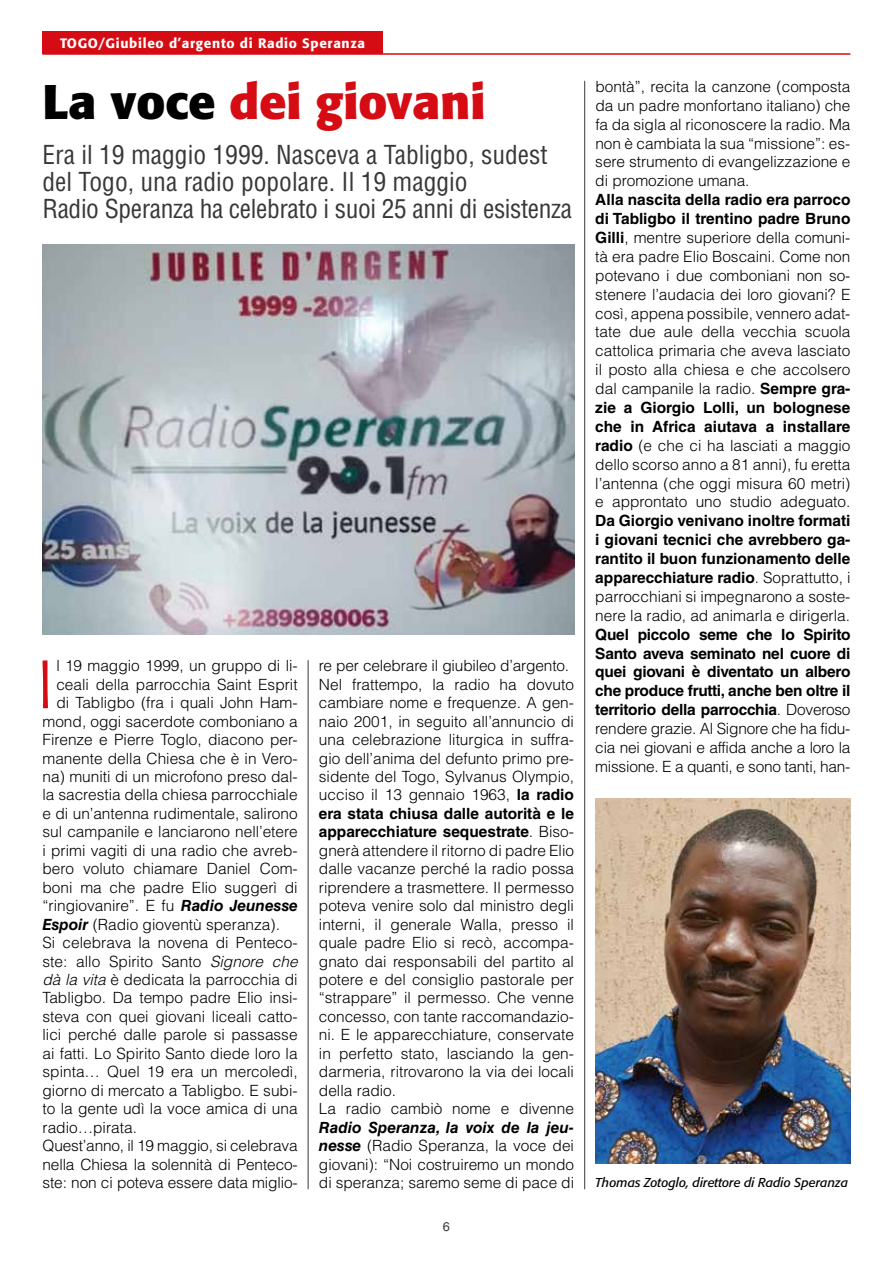
<style>
.page{position:relative;width:893px;height:1263px;background:#fff}
.page>*{position:absolute;margin:0;border:0;box-sizing:border-box;transform-origin:0 0}
.t1{font:300 67.5px "Formata";color:#d50c14}
.t2{font:700 48px "Formata";color:#d50c14}
.t3{font:condensed 25.5px/27px "Helvetica LT Std";color:#383937}
.t4{font:300 15.45px/18.5px "Helvetica LT Std";color:#000;text-align:justify}
.t5{font:700 15.45px/18.9px "Helvetica LT Std";letter-spacing:-.015em;color:#000;text-align:justify}
.t6{font:500 13.5px "Formata";letter-spacing:.05em;color:#fff}
.t7{font:italic 12.75px "Formata";color:#000}
.t8{font:12.75px "Helvetica LT Std";color:#383937}
.s1{color:#000}
.s2{font-weight:700;font-style:italic}
.s3{font-style:italic}
.s4{font-weight:700}
.s5{font-weight:300}
</style>
<div class="page">
<hr style="left:43px;top:53px;width:807px;height:2px;background:#d50c14">
<div style="left:43px;top:32px;width:340px;height:22px;background:#d50c14"></div>
<img style="left:595px;top:798px;width:255px;height:366px">
<img style="left:43px;top:244px;width:531px;height:391px">
<hr style="left:584px;top:81px;width:1px;height:1108px;background:#383937">
<hr style="left:308px;top:660px;width:1px;height:529px;background:#383937">
<p class="t6" style="left:60px;top:35px;width:307px">TOGO/Giubileo d’argento di Radio Speranza</p>
<h2 class="t2" style="left:43px;top:72px;width:445px"><span class="s1">La voce</span> dei giovani</h2>
<h3 class="t3" style="left:43px;top:141px;width:531px">Era il 19 maggio 1999. Nasceva a Tabligbo, sudest del Togo, una radio popolare. Il 19 maggio<br>Radio Speranza ha celebrato i suoi 25 anni di esistenza</h3>
<h1 class="t1" style="left:38px;top:645px;width:17px">I</h1>
<p class="t4" style="left:56px;top:656px;width:243px">l 19 maggio 1999, un gruppo di li-</p>
<p class="t4" style="left:56px;top:675px;width:243px">ceali della parrocchia Saint Esprit</p>
<p class="t4" style="left:56px;top:693px;width:243px">di Tabligbo (fra i quali John Ham-</p>
<p class="t4" style="left:43px;top:712px;width:257px">mond, oggi sacerdote comboniano a</p>
<p class="t4" style="left:43px;top:730px;width:257px">Firenze e Pierre Toglo, diacono per-</p>
<p class="t4" style="left:43px;top:749px;width:257px">manente della Chiesa che è in Vero-</p>
<p class="t4" style="left:43px;top:767px;width:257px">na) muniti di un microfono preso dal-</p>
<p class="t4" style="left:43px;top:786px;width:257px">la sacrestia della chiesa parrocchiale</p>
<p class="t4" style="left:43px;top:804px;width:257px">e di un’antenna rudimentale, salirono</p>
<p class="t4" style="left:43px;top:822px;width:257px">sul campanile e lanciarono nell’etere</p>
<p class="t4" style="left:43px;top:841px;width:257px">i primi vagiti di una radio che avreb-</p>
<p class="t4" style="left:43px;top:859px;width:257px">bero voluto chiamare Daniel Com-</p>
<p class="t4" style="left:43px;top:878px;width:257px">boni ma che padre Elio suggerì di</p>
<p class="t4" style="left:43px;top:896px;width:257px">“ringiovanire”. E fu <span class="s2">Radio Jeunesse</span></p>
<p class="t4" style="left:43px;top:915px;width:239px"><span class="s2">Espoir</span> (Radio gioventù speranza).</p>
<p class="t4" style="left:43px;top:933px;width:257px">Si celebrava la novena di Penteco-</p>
<p class="t4" style="left:43px;top:952px;width:257px">ste: allo Spirito Santo <span class="s3">Signore che</span></p>
<p class="t4" style="left:43px;top:970px;width:257px"><span class="s3">dà la vita</span> è dedicata la parrocchia di</p>
<p class="t4" style="left:43px;top:988px;width:257px">Tabligbo. Da tempo padre Elio insi-</p>
<p class="t4" style="left:43px;top:1007px;width:257px">steva con quei giovani liceali catto-</p>
<p class="t4" style="left:43px;top:1025px;width:257px">lici perché dalle parole si passasse</p>
<p class="t4" style="left:43px;top:1044px;width:257px">ai fatti. Lo Spirito Santo diede loro la</p>
<p class="t4" style="left:43px;top:1062px;width:257px">spinta… Quel 19 era un mercoledì,</p>
<p class="t4" style="left:43px;top:1081px;width:257px">giorno di mercato a Tabligbo. E subi-</p>
<p class="t4" style="left:43px;top:1099px;width:257px">to la gente udì la voce amica di una</p>
<p class="t4" style="left:43px;top:1118px;width:96px">radio…pirata.</p>
<p class="t4" style="left:43px;top:1136px;width:257px">Quest’anno, il 19 maggio, si celebrava</p>
<p class="t4" style="left:43px;top:1154px;width:257px">nella Chiesa la solennità di Penteco-</p>
<p class="t4" style="left:43px;top:1173px;width:257px">ste: non ci poteva essere data miglio-</p>
<p class="t4" style="left:319px;top:656px;width:257px;text-align:left">re per celebrare il giubileo d’argento.<br>Nel frattempo, la radio ha dovuto cambiare nome e frequenze. A gen&shy;naio 2001, in seguito all’annuncio di una celebrazione liturgica in suffra&shy;gio dell’anima del defunto primo pre&shy;sidente del Togo, Sylvanus Olympio, ucciso il 13 gennaio 1963, <span class="s4">la radio era stata chiusa dalle autorità e le apparecchiature sequestrate</span>. Biso&shy;gnerà attendere il ritorno di padre Elio dalle vacanze perché la radio possa riprendere a trasmettere. Il permesso poteva venire solo dal ministro degli interni, il generale Walla, presso il quale padre Elio si recò, accompa&shy;gnato dai responsabili del partito al potere e del consiglio pastorale per “strappare” il permesso. Che venne concesso, con tante raccomandazio&shy;ni. E le apparecchiature, conservate in perfetto stato, lasciando la gen&shy;darmeria, ritrovarono la via dei locali della radio.<br>La radio cambiò nome e divenne</p>
<p class="t4" style="left:319px;top:1118px;width:257px"><span class="s2">Radio Speranza, la voix de la jeu&shy;nesse</span> (Radio Speranza, la voce dei giovani): “Noi costruiremo un mondo di speranza; saremo seme di pace di</p>
<p class="t8" style="left:443px;top:1219px;width:9px">6</p>
<p class="t4" style="left:595px;top:77px;width:257px;line-height:18.9px">bontà”, recita la canzone (composta da un padre monfortano italiano) che fa da sigla al riconoscere la radio. Ma non è cambiata la sua “missione”: es&shy;sere strumento di evangelizzazione e di promozione umana.</p>
<p class="t4" style="left:595px;top:190px;width:257px;line-height:18.9px"><span class="s4">Alla nascita della radio era parroco di Tabligbo il trentino padre Bruno Gilli</span>, mentre superiore della comuni&shy;tà era padre Elio Boscaini. Come non potevano i due comboniani non so&shy;stenere l’audacia dei loro giovani? E così, appena possibile, vennero adat&shy;tate due aule della vecchia scuola cattolica primaria che aveva lasciato il posto alla chiesa e che accolsero dal campanile la radio. <span class="s4">Sempre gra&shy;zie a Giorgio Lolli, un bolognese che in Africa aiutava a installare radio</span> (e che ci ha lasciati a maggio dello scorso anno a 81 anni), fu eretta l’antenna (che oggi misura 60 metri) e approntato uno studio adeguato.</p>
<p class="t5" style="left:595px;top:511px;width:257px">Da Giorgio venivano inoltre formati i giovani tecnici che avrebbero ga&shy;rantito il buon funzionamento delle apparecchiature radio<span class="s5">. Soprattutto, i parrocchiani si impegnarono a soste&shy;nere la radio, ad animarla e dirigerla.</span></p>
<p class="t5" style="left:595px;top:624px;width:257px">Quel piccolo seme che lo Spirito Santo aveva seminato nel cuore di quei giovani è diventato un albero che produce frutti, anche ben oltre il territorio della parrocchia<span class="s5">. Doveroso rendere grazie. Al Signore che ha fidu&shy;cia nei giovani e affida anche a loro la missione. E a quanti, e sono tanti, han-</span></p>
<p class="t7" style="left:595px;top:1175px;width:254px">Thomas Zotoglo, direttore di Radio Speranza</p>
</div>
